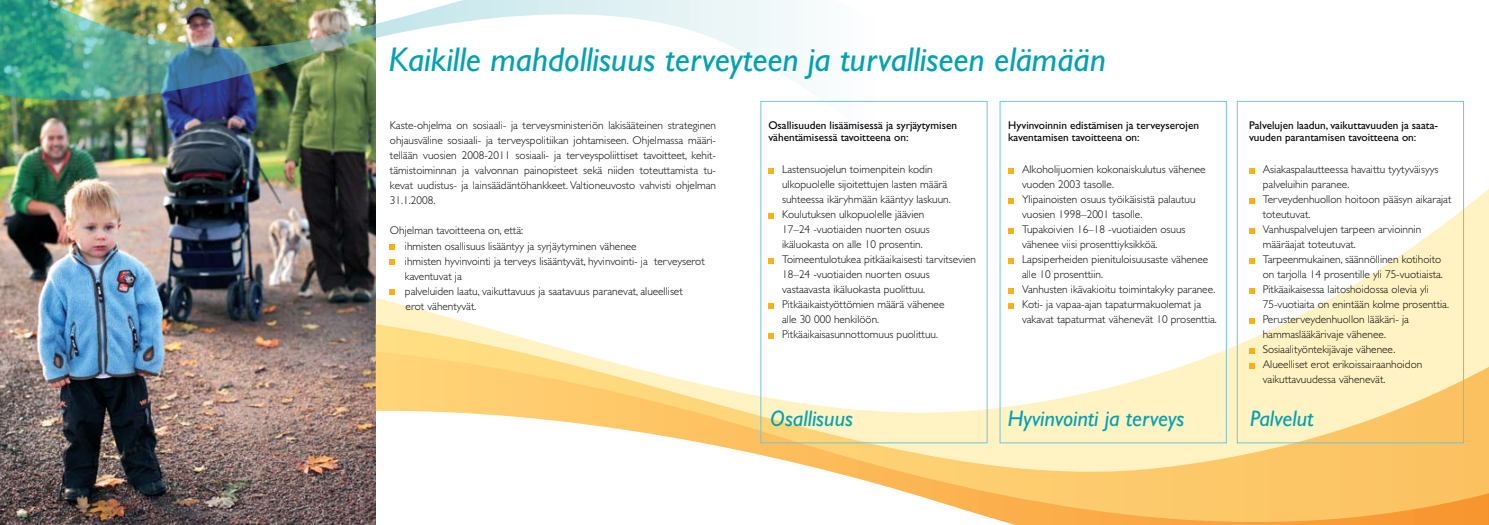
<style>
.page{position:relative;width:1489px;height:525px;background:#fff}
.page>*{position:absolute;margin:0;border:0;box-sizing:border-box;transform-origin:0 0}
.t1{font:italic 34.38px "Gill Sans Std";color:#00a2b2}
.t2{font:italic 22.5px "Gill Sans Std";color:#00a2b2}
.t3{font:300 11.25px/15px "Gill Sans Std";color:#000}
.t4{font:11.25px/11.2px "Gill Sans Std";color:#000}
</style>
<div class="page">
<img style="left:0;top:345px;width:376px;height:179px">
<img style="left:0;top:0;width:1464px;height:345px">
<svg style="left:376px;top:174px;width:1112px;height:350px"></svg>
<svg style="left:390px;top:244px;width:5px;height:5px"></svg>
<svg style="left:390px;top:259px;width:5px;height:5px"></svg>
<svg style="left:390px;top:289px;width:5px;height:5px"></svg>
<svg style="left:768px;top:168px;width:5px;height:5px"></svg>
<svg style="left:768px;top:213px;width:5px;height:5px"></svg>
<svg style="left:768px;top:258px;width:5px;height:5px"></svg>
<svg style="left:768px;top:303px;width:5px;height:5px"></svg>
<svg style="left:768px;top:333px;width:5px;height:5px"></svg>
<svg style="left:1008px;top:168px;width:5px;height:5px"></svg>
<svg style="left:1008px;top:198px;width:5px;height:5px"></svg>
<svg style="left:1008px;top:228px;width:5px;height:5px"></svg>
<svg style="left:1008px;top:258px;width:5px;height:5px"></svg>
<svg style="left:1008px;top:288px;width:5px;height:5px"></svg>
<svg style="left:1008px;top:303px;width:5px;height:5px"></svg>
<svg style="left:1248px;top:168px;width:5px;height:5px"></svg>
<svg style="left:1248px;top:198px;width:5px;height:5px"></svg>
<svg style="left:1248px;top:228px;width:5px;height:5px"></svg>
<svg style="left:1248px;top:258px;width:5px;height:5px"></svg>
<svg style="left:1248px;top:288px;width:5px;height:5px"></svg>
<svg style="left:1248px;top:318px;width:5px;height:5px"></svg>
<svg style="left:1248px;top:348px;width:5px;height:5px"></svg>
<svg style="left:1248px;top:363px;width:5px;height:5px"></svg>
<div style="left:999px;top:101px;width:227px;height:342px;border:1px solid #72c6d2"></div>
<div style="left:1236px;top:101px;width:227px;height:342px;border:1px solid #72c6d2"></div>
<div style="left:760px;top:101px;width:227px;height:342px;border:1px solid #72c6d2"></div>
<h1 class="t1" style="left:389px;top:39px;width:718px">Kaikille mahdollisuus terveyteen ja turvalliseen elämään</h1>
<p class="t3" style="left:390px;top:118px;width:328px;text-align:justify">Kaste-ohjelma on sosiaali- ja terveysministeriön lakisääteinen strateginen ohjausväline sosiaali- ja terveyspolitiikan johtamiseen. Ohjelmassa määri&shy;tellään vuosien 2008-2011 sosiaali- ja terveyspoliittiset tavoitteet, kehit&shy;tämistoiminnan ja valvonnan painopisteet sekä niiden toteuttamista tu&shy;kevat uudistus- ja lainsäädäntöhankkeet. Valtioneuvosto vahvisti ohjelman 31.1.2008.</p>
<p class="t3" style="left:405px;top:223px;width:301px;text-indent:-15px">Ohjelman tavoitteena on, että:<br>ihmisten osallisuus lisääntyy ja syrjäytyminen vähenee<br>ihmisten hyvinvointi ja terveys lisääntyvät, hyvinvointi- ja terveyserot kaventuvat ja<br>palveluiden laatu, vaikuttavuus ja saatavuus paranevat, alueelliset<br>erot vähentyvät.</p>
<p class="t4" style="left:768px;top:120px;width:190px">Osallisuuden lisäämisessä ja syrjäytymisen vähentämisessä tavoitteena on:</p>
<p class="t3" style="left:782px;top:162px;width:195px">Lastensuojelun toimenpitein kodin ulkopuolelle sijoitettujen lasten määrä suhteessa ikäryhmään kääntyy laskuun.<br>Koulutuksen ulkopuolelle jäävien<br>17–24 -vuotiaiden nuorten osuus ikäluokasta on alle 10 prosentin.<br>Toimeentulotukea pitkäaikaisesti tarvitsevien 18–24 -vuotiaiden nuorten osuus vastaavasta ikäluokasta puolittuu.<br>Pitkäaikaistyöttömien määrä vähenee<br>alle 30 000 henkilöön.<br>Pitkäaikaisasunnottomuus puolittuu.</p>
<p class="t4" style="left:1008px;top:120px;width:192px">Hyvinvoinnin edistämisen ja terveyserojen kaventamisen tavoitteena on:</p>
<p class="t3" style="left:1021px;top:162px;width:196px">Alkoholijuomien kokonaiskulutus vähenee vuoden 2003 tasolle.<br>Ylipainoisten osuus työikäisistä palautuu vuosien 1998–2001 tasolle.<br>Tupakoivien 16–18 -vuotiaiden osuus vähenee viisi prosenttiyksikköä.<br>Lapsiperheiden pienituloisuusaste vähenee alle 10 prosenttiin.<br>Vanhusten ikävakioitu toimintakyky paranee.<br>Koti- ja vapaa-ajan tapaturmakuolemat ja vakavat tapaturmat vähenevät 10 prosenttia.</p>
<p class="t4" style="left:1248px;top:120px;width:191px">Palvelujen laadun, vaikuttavuuden ja saata&shy;vuuden parantamisen tavoitteena on:</p>
<p class="t3" style="left:1262px;top:162px;width:190px">Asiakaspalautteessa havaittu tyytyväisyys palveluihin paranee.<br>Terveydenhuollon hoitoon pääsyn aikarajat toteutuvat.<br>Vanhuspalvelujen tarpeen arvioinnin määräajat toteutuvat.<br>Tarpeenmukainen, säännöllinen kotihoito on tarjolla 14 prosentille yli 75-vuotiaista.<br>Pitkäaikaisessa laitoshoidossa olevia yli 75-vuotiaita on enintään kolme prosenttia.<br>Perusterveydenhuollon lääkäri- ja hammaslääkärivaje vähenee.<br>Sosiaalityöntekijävaje vähenee.<br>Alueelliset erot erikoissairaanhoidon vaikuttavuudessa vähenevät.</p>
<h2 class="t2" style="left:770px;top:405px;width:85px">Osallisuus</h2>
<h2 class="t2" style="left:1007px;top:405px;width:178px">Hyvinvointi ja terveys</h2>
<h2 class="t2" style="left:1249px;top:405px;width:65px">Palvelut</h2>
</div>
